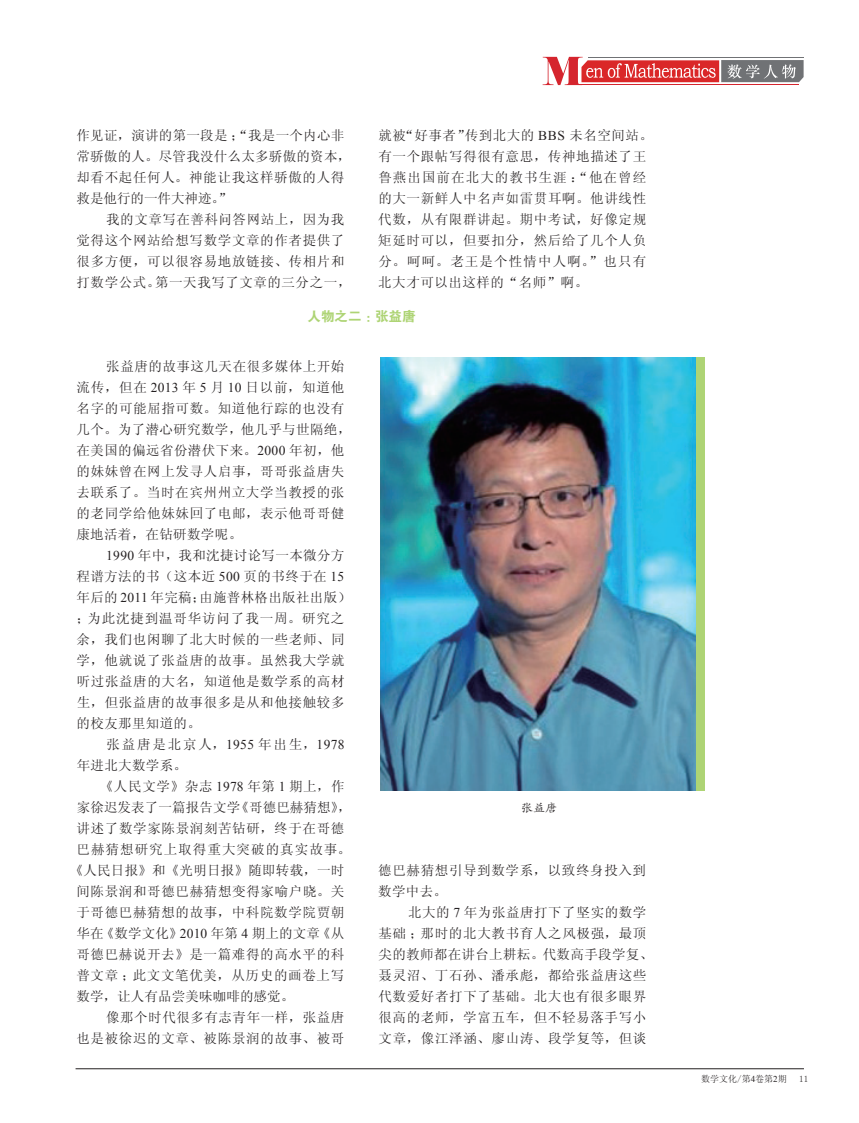
<style>
.page{position:relative;width:859px;height:1123px;background:#fff}
.page>*{position:absolute;margin:0;border:0;box-sizing:border-box;transform-origin:0 0}
.t1{font:13.5px/21px "Sim Sun";letter-spacing:.05em;color:#231f20}
.t2{font:13.5px/21px "Sim Sun";letter-spacing:.02em;color:#231f20}
.t3{font:13.5px "Sim Sun";letter-spacing:.01em;color:#231f20}
.t4{font:13.5px/21px "Sim Sun";letter-spacing:.135em;color:#231f20}
.t5{font:13.5px "Sim Sun";letter-spacing:.08em;color:#231f20}
.t6{font:13.5px "FZDHTK GBK1 0";color:#aed475}
.t7{font:12px "FZKTK GBK1 0";color:#231f20}
.t8{font:9px "Sim Sun";color:#231f20}
.s1{font-family:"Times New Roman"}
</style>
<div class="page">
<svg style="left:543px;top:57px;width:261px;height:28px"></svg>
<hr style="left:588px;top:57px;width:216px;height:1px;background:#707275">
<hr style="left:76px;top:1068px;width:728px;height:1px;background:#231f20">
<img style="left:381px;top:357px;width:315px;height:433px">
<div style="left:696px;top:357px;width:9px;height:433px;background:#aed475"></div>
<p class="t2" style="left:76px;top:124px;width:276px">作见证，演讲的第一段是；“我是一个内心非常骄傲的人。尽管我没什么太多骄傲的资本，却看不起任何人。神能让我这样骄傲的人得救是他行的一件大神迹。”</p>
<p class="t1" style="left:76px;top:208px;width:276px;text-indent:30px">我的文章写在善科问答网站上，因为我觉得这个网站给想写数学文章的作者提供了很多方便，可以很容易地放链接、传相片和打数学公式。第一天我写了文章的三分之一，</p>
<p class="t6" style="left:308px;top:309px;width:109px">人物之二：张益唐</p>
<p class="t1" style="left:378px;top:124px;width:276px">就被“好事者”传到北大的 <span class="s1">BBS</span> 未名空间站。有一个跟帖写得很有意思，传神地描述了王鲁燕出国前在北大的教书生涯：“他在曾经的大一新鲜人中名声如雷贯耳啊。他讲线性代数，从有限群讲起。期中考试，好像定规矩延时可以，但要扣分，然后给了几个人负分。呵呵。老王是个性情中人啊。”也只有北大才可以出这样的“名师”啊。</p>
<p class="t1" style="left:76px;top:355px;width:276px;text-indent:30px">张益唐的故事这几天在很多媒体上开始流传，但在 <span class="s1">2013</span> 年 <span class="s1">5</span> 月 <span class="s1">10</span> 日以前，知道他名字的可能屈指可数。知道他行踪的也没有几个。为了潜心研究数学，他几乎与世隔绝，在美国的偏远省份潜伏下来。<span class="s1">2000</span> 年初，他的妹妹曾在网上发寻人启事，哥哥张益唐失去联系了。当时在宾州州立大学当教授的张的老同学给他妹妹回了电邮，表示他哥哥健康地活着，在钻研数学呢。</p>
<p class="t1" style="left:76px;top:544px;width:276px;text-indent:30px"><span class="s1">1990</span> 年中，我和沈捷讨论写一本微分方程谱方法的书（这本近 <span class="s1">500</span> 页的书终于在 <span class="s1">15</span>年后的 <span class="s1">2011</span> 年完稿；由施普林格出版社出版）；为此沈捷到温哥华访问了我一周。研究之余，我们也闲聊了北大时候的一些老师、同学，他就说了张益唐的故事。虽然我大学就听过张益唐的大名，知道他是数学系的高材生，但张益唐的故事很多是从和他接触较多的校友那里知道的。</p>
<p class="t4" style="left:77px;top:733px;width:269px;text-indent:30px">张益唐是北京人，<span class="s1">1955</span> 年出生，<span class="s1">1978</span>年进北大数学系。</p>
<p class="t1" style="left:100px;top:775px;width:246px">《人民文学》杂志 <span class="s1">1978</span> 年第 <span class="s1">1</span> 期上，作</p>
<p class="t3" style="left:77px;top:800px;width:276px">家徐迟发表了一篇报告文学《哥德巴赫猜想》，</p>
<p class="t1" style="left:77px;top:817px;width:269px">讲述了数学家陈景润刻苦钻研，终于在哥德</p>
<p class="t5" style="left:77px;top:842px;width:276px">巴赫猜想研究上取得重大突破的真实故事。</p>
<p class="t2" style="left:70px;top:859px;width:276px">《人民日报》和《光明日报》随即转载，一时</p>
<p class="t1" style="left:76px;top:880px;width:269px">间陈景润和哥德巴赫猜想变得家喻户晓。关</p>
<p class="t1" style="left:76px;top:901px;width:269px">于哥德巴赫猜想的故事，中科院数学院贾朝</p>
<p class="t3" style="left:76px;top:926px;width:269px">华在《数学文化》<span class="s1">2010</span> 年第 <span class="s1">4</span> 期上的文章《从</p>
<p class="t1" style="left:76px;top:943px;width:269px">哥德巴赫说开去》是一篇难得的高水平的科</p>
<p class="t1" style="left:76px;top:964px;width:269px">普文章；此文文笔优美，从历史的画卷上写</p>
<p class="t3" style="left:76px;top:989px;width:220px">数学，让人有品尝美味咖啡的感觉。</p>
<p class="t1" style="left:106px;top:1006px;width:240px">像那个时代很多有志青年一样，张益唐</p>
<p class="t1" style="left:76px;top:1027px;width:269px">也是被徐迟的文章、被陈景润的故事、被哥</p>
<p class="t7" style="left:521px;top:802px;width:37px">张益唐</p>
<p class="t1" style="left:378px;top:859px;width:269px">德巴赫猜想引导到数学系，以致终身投入到数学中去。</p>
<p class="t1" style="left:378px;top:901px;width:276px;text-indent:30px">北大的 <span class="s1">7</span> 年为张益唐打下了坚实的数学基础；那时的北大教书育人之风极强，最顶尖的教师都在讲台上耕耘。代数高手段学复、聂灵沼、丁石孙、潘承彪，都给张益唐这些代数爱好者打下了基础。北大也有很多眼界很高的老师，学富五车，但不轻易落手写小文章，像江泽涵、廖山涛、段学复等，但谈</p>
<p class="t8" style="left:701px;top:1074px;width:87px">数学文化/第<span class="s1">4</span>卷第<span class="s1">2</span>期</p>
<p class="t8" style="left:799px;top:1074px;width:10px">11</p>
</div>
